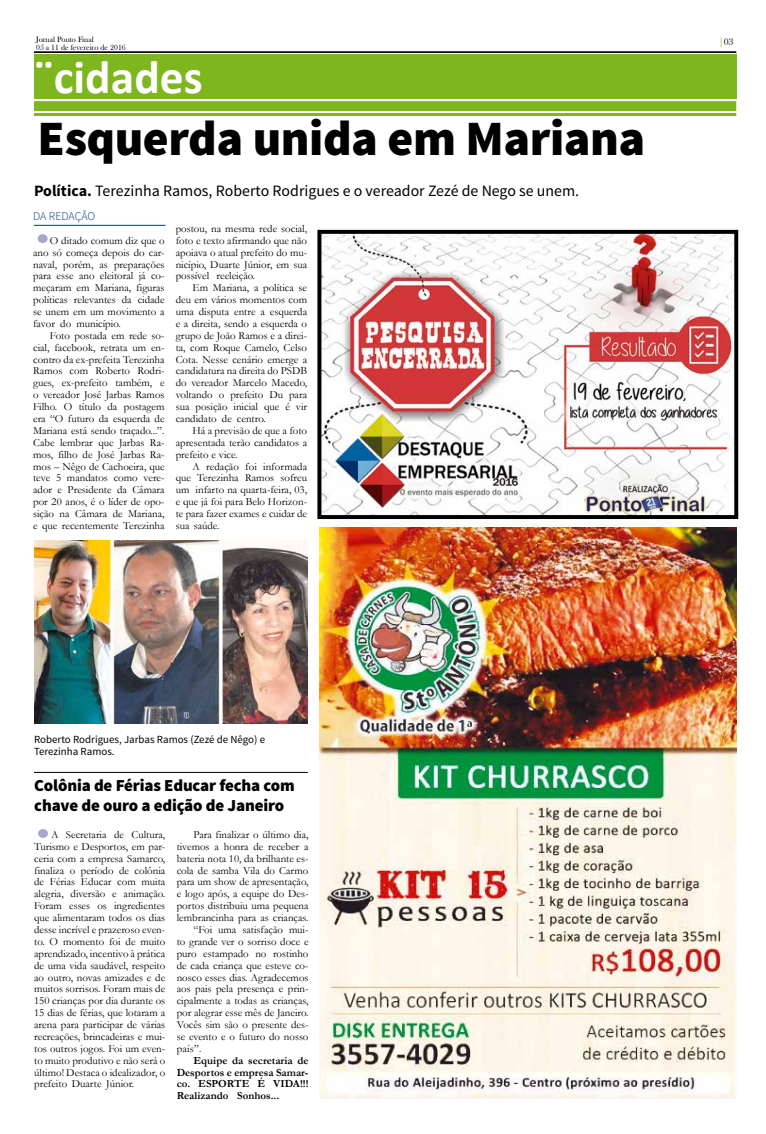
<style>
.page{position:relative;width:766px;height:1134px;background:#fff}
.page>*{position:absolute;margin:0;border:0;box-sizing:border-box;transform-origin:0 0}
.t1{font:900 49.5px "Source Sans Pro";letter-spacing:-.01em;color:#000}
.t2{font:700 47.5px "Calibri";color:#fff}
.t3{font:900 16.8px/20.2px "Source Sans Pro";letter-spacing:-.01em;color:#000}
.t4{font:15.8px "Source Sans Pro";color:#000}
.t5{font:300 11.9px "Source Sans Pro";letter-spacing:-.01em;color:#003687}
.t6{font:10.9px/11.9px "Garamond";color:#000;text-align:justify}
.t7{font:700 10.9px/11.9px "Garamond";color:#000;text-align:justify}
.t8{font:10.9px/11.9px "Source Sans Pro";color:#000}
.t9{font:9.9px "Bask Old Face";color:#000}
.t10{font:7.9px/7.9px "Bask Old Face";color:#000}
.s1{font-weight:700}
.s2{color:#7eb620}
</style>
<div class="page">
<hr style="left:34px;top:52px;width:702px;height:1px;background:#000">
<div style="left:34px;top:54px;width:702px;height:45px;background:#7eb620"></div>
<div style="left:34px;top:101px;width:702px;height:10px;background:#7eb620"></div>
<hr style="left:34px;top:113px;width:702px;height:3px;background:#7eb620">
<img style="left:319px;top:527px;width:416px;height:571px">
<img style="left:322px;top:235px;width:411px;height:279px">
<div style="left:317px;top:230px;width:421px;height:289px;border:4px solid #000"></div>
<hr style="left:34px;top:225px;width:131px;height:1px;background:#003687">
<div style="left:38px;top:234px;width:10px;height:9px;background:#a7a6cc;border-radius:50%"></div>
<img style="left:34px;top:541px;width:274px;height:182px">
<hr style="left:34px;top:772px;width:274px;height:1px;background:#000">
<div style="left:38px;top:829px;width:10px;height:9px;background:#a7a6cc;border-radius:50%"></div>
<p class="t10" style="left:36px;top:36px;width:91px">Jornal Ponto Final<br>05 a 11 de fevereiro de 2016</p>
<h2 class="t2" style="left:34px;top:47px;width:170px">¨cidades</h2>
<h1 class="t1" style="left:38px;top:106px;width:609px">Esquerda unida em Mariana</h1>
<h3 class="t4" style="left:34px;top:181px;width:546px"><span class="s1">Política.</span> Terezinha Ramos, Roberto Rodrigues e o vereador Zezé de Nego se unem.</h3>
<p class="t5" style="left:33px;top:209px;width:64px">DA REDAÇÃO</p>
<p class="t6" style="left:33px;top:234px;width:133px;text-indent:17px">O ditado comum diz que o ano só começa depois do car&shy;naval, porém, as preparações para esse ano eleitoral já co&shy;meçaram em Mariana, figuras políticas relevantes da cidade se unem em um movimento a favor do município.</p>
<p class="t6" style="left:33px;top:329px;width:133px;text-indent:17px">Foto postada em rede so&shy;cial, facebook, retrata um en&shy;contro da ex-prefeita Terezinha Ramos com Roberto Rodri&shy;gues, ex-prefeito também, e o vereador José Jarbas Ramos Filho. O título da postagem era “O futuro da esquerda de Mariana está sendo traçado...”.<br>Cabe lembrar que Jarbas Ra&shy;mos, filho de José Jarbas Ra&shy;mos – Nêgo de Cachoeira, que teve 5 mandatos como vere&shy;ador e Presidente da Câmara por 20 anos, é o líder de opo&shy;sição na Câmara de Mariana, e que recentemente Terezinha</p>
<p class="t6" style="left:176px;top:222px;width:133px">postou, na mesma rede social, foto e texto afirmando que não apoiava o atual prefeito do mu&shy;nicípio, Duarte Júnior, em sua possível reeleição.</p>
<p class="t6" style="left:176px;top:282px;width:133px;text-indent:17px">Em Mariana, a política se deu em vários momentos com uma disputa entre a esquerda e a direita, sendo a esquerda o grupo de João Ramos e a direi&shy;ta, com Roque Camelo, Celso Cota. Nesse cenário emerge a candidatura na direita do PSDB do vereador Marcelo Macedo, voltando o prefeito Du para sua posição inicial que é vir candidato de centro.</p>
<p class="t6" style="left:176px;top:424px;width:133px;text-indent:17px">Há a previsão de que a foto apresentada terão candidatos a prefeito e vice.</p>
<p class="t6" style="left:176px;top:460px;width:133px;text-indent:17px">A redação foi informada que Terezinha Ramos sofreu um infarto na quarta-feira, 03, e que já foi para Belo Horizon&shy;te para fazer exames e cuidar de sua saúde.</p>
<p class="t9" style="left:718px;top:36px;width:16px"><span class="s2">|</span>03</p>
<p class="t8" style="left:34px;top:733px;width:232px">Roberto Rodrigues, Jarbas Ramos (Zezé de Nêgo) e<br>Terezinha Ramos.</p>
<h3 class="t3" style="left:34px;top:776px;width:262px">Colônia de Férias Educar fecha com chave de ouro a edição de Janeiro</h3>
<p class="t6" style="left:34px;top:828px;width:133px;text-indent:17px">A Secretaria de Cultura, Turismo e Desportos, em par&shy;ceria com a empresa Samarco, finaliza o período de colônia de Férias Educar com muita alegria, diversão e animação.<br>Foram esses os ingredientes que alimentaram todos os dias desse incrível e prazeroso even&shy;to. O momento foi de muito aprendizado, incentivo à prática de uma vida saudável, respeito ao outro, novas amizades e de muitos sorrisos. Foram mais de 150 crianças por dia durante os 15 dias de férias, que lotaram a arena para participar de várias recreações, brincadeiras e mui&shy;tos outros jogos. Foi um even&shy;to muito produtivo e não será o último! Destaca o idealizador, o prefeito Duarte Júnior.</p>
<p class="t6" style="left:193px;top:828px;width:116px">Para finalizar o último dia,</p>
<p class="t6" style="left:177px;top:840px;width:133px">tivemos a honra de receber a</p>
<p class="t6" style="left:177px;top:852px;width:133px">bateria nota 10, da brilhante es-</p>
<p class="t6" style="left:177px;top:864px;width:133px">cola de samba Vila do Carmo</p>
<p class="t6" style="left:177px;top:876px;width:133px">para um show de apresentação,</p>
<p class="t6" style="left:177px;top:888px;width:133px">e logo após, a equipe do Des-</p>
<p class="t6" style="left:177px;top:899px;width:133px">portos distribuiu uma pequena</p>
<p class="t6" style="left:177px;top:911px;width:133px">lembrancinha para as crianças.</p>
<p class="t6" style="left:193px;top:923px;width:116px">“Foi uma satisfação mui-</p>
<p class="t6" style="left:177px;top:935px;width:133px">to grande ver o sorriso doce e</p>
<p class="t6" style="left:177px;top:947px;width:133px">puro estampado no rostinho</p>
<p class="t6" style="left:177px;top:959px;width:133px">de cada criança que esteve co-</p>
<p class="t6" style="left:177px;top:971px;width:133px">nosco esses dias. Agradecemos</p>
<p class="t6" style="left:177px;top:983px;width:133px">aos pais pela presença e prin-</p>
<p class="t6" style="left:177px;top:995px;width:133px">cipalmente a todas as crianças,</p>
<p class="t6" style="left:177px;top:1006px;width:133px">por alegrar esse mês de Janeiro.</p>
<p class="t6" style="left:177px;top:1018px;width:133px">Vocês sim são o presente des-</p>
<p class="t6" style="left:177px;top:1030px;width:133px">se evento e o futuro do nosso</p>
<p class="t6" style="left:177px;top:1042px;width:26px">país”.</p>
<p class="t7" style="left:177px;top:1054px;width:133px;text-indent:17px">Equipe da secretaria de Desportos e empresa Samar&shy;co. ESPORTE É VIDA!!!<br>Realizando Sonhos...</p>
</div>
